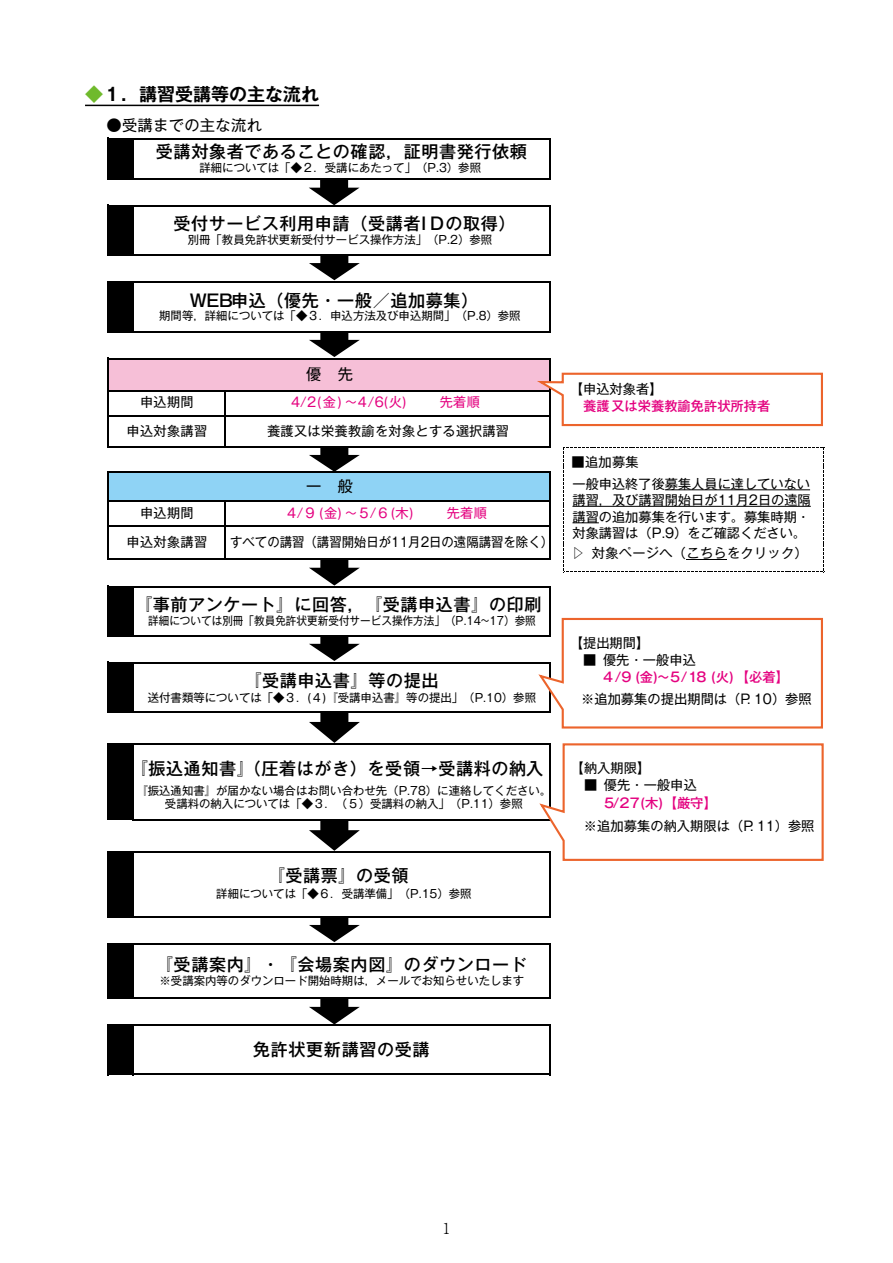
<style>
.page{position:relative;width:893px;height:1263px;background:#fff}
.page>*{position:absolute;margin:0;border:0;box-sizing:border-box;transform-origin:0 0}
.t1{font:700 18px "Gothic MB101 Pr 6 N De";color:#000}
.t2{font:500 17.1px "Gothic MB101 Pr 6 N";letter-spacing:.035em;color:#000}
.t3{font:15.3px "Gothic MB101 Pr 6 N";letter-spacing:.02em;color:#000}
.t4{font:300 15px "Ryumin Pr 6 N";color:#000}
.t5{font:13.2px/16.5px "Gothic MB101 Pr 6 N";color:#000;text-align:justify}
.t6{font:500 13.2px "Gothic MB101 Pr 6 N";color:#e4007f}
.t7{font:13.2px "Gothic MB101 Pr 6 N";letter-spacing:.025em;color:#000}
.t8{font:13.2px "Gothic MB101 Pr 6 N";letter-spacing:.025em;color:#e4007f}
.t9{font:13.2px "Gothic MB101 Pr 6 N";color:#000;scale:.94 1}
.t10{font:11.4px/12.6px "Gothic MB101 Pr 6 N";color:#000;text-align:center}
.t11{font:11.4px "Gothic MB101 Pr 6 N";color:#000;scale:.93 1}
.s1{color:#6fba2c}
</style>
<div class="page">
<div style="left:108px;top:139px;width:25px;height:40px;background:#000"></div>
<div style="left:108px;top:206px;width:25px;height:49px;background:#000"></div>
<div style="left:108px;top:282px;width:25px;height:50px;background:#000"></div>
<div style="left:108px;top:359px;width:443px;height:32px;background:#f6bfd7"></div>
<div style="left:108px;top:472px;width:443px;height:29px;background:#8fd3f5"></div>
<div style="left:108px;top:587px;width:25px;height:49px;background:#000"></div>
<div style="left:108px;top:663px;width:25px;height:49px;background:#000"></div>
<div style="left:108px;top:744px;width:25px;height:76px;background:#000"></div>
<div style="left:108px;top:852px;width:25px;height:65px;background:#000"></div>
<div style="left:108px;top:944px;width:25px;height:54px;background:#000"></div>
<div style="left:108px;top:1025px;width:25px;height:49px;background:#000"></div>
<hr style="left:107px;top:138px;width:2px;height:42px;background:#000">
<hr style="left:132px;top:139px;width:2px;height:41px;background:#000">
<hr style="left:549px;top:139px;width:2px;height:41px;background:#000">
<hr style="left:107px;top:205px;width:2px;height:51px;background:#000">
<hr style="left:132px;top:207px;width:2px;height:49px;background:#000">
<hr style="left:549px;top:207px;width:2px;height:49px;background:#000">
<hr style="left:107px;top:281px;width:2px;height:52px;background:#000">
<hr style="left:549px;top:283px;width:2px;height:50px;background:#000">
<hr style="left:109px;top:446px;width:442px;height:2px;background:#000">
<hr style="left:107px;top:358px;width:2px;height:90px;background:#000">
<hr style="left:549px;top:360px;width:2px;height:88px;background:#000">
<hr style="left:224px;top:392px;width:2px;height:56px;background:#000">
<hr style="left:107px;top:471px;width:2px;height:89px;background:#000">
<hr style="left:132px;top:283px;width:2px;height:50px;background:#000">
<hr style="left:549px;top:473px;width:2px;height:87px;background:#000">
<hr style="left:107px;top:586px;width:2px;height:51px;background:#000">
<hr style="left:132px;top:587px;width:2px;height:50px;background:#000">
<hr style="left:549px;top:587px;width:2px;height:50px;background:#000">
<hr style="left:132px;top:664px;width:2px;height:49px;background:#000">
<hr style="left:107px;top:662px;width:2px;height:51px;background:#000">
<hr style="left:132px;top:745px;width:2px;height:76px;background:#000">
<hr style="left:107px;top:851px;width:2px;height:67px;background:#000">
<hr style="left:132px;top:853px;width:2px;height:65px;background:#000">
<hr style="left:549px;top:853px;width:2px;height:65px;background:#000">
<hr style="left:107px;top:943px;width:2px;height:56px;background:#000">
<hr style="left:132px;top:945px;width:2px;height:54px;background:#000">
<hr style="left:549px;top:945px;width:2px;height:54px;background:#000">
<hr style="left:107px;top:1024px;width:2px;height:51px;background:#000">
<hr style="left:132px;top:1026px;width:2px;height:49px;background:#000">
<hr style="left:549px;top:1026px;width:2px;height:49px;background:#000">
<hr style="left:224px;top:502px;width:2px;height:58px;background:#000">
<hr style="left:109px;top:138px;width:442px;height:1px;background:#000">
<hr style="left:109px;top:178px;width:442px;height:2px;background:#000">
<hr style="left:109px;top:205px;width:442px;height:2px;background:#000">
<hr style="left:109px;top:254px;width:442px;height:2px;background:#000">
<hr style="left:109px;top:281px;width:442px;height:2px;background:#000">
<hr style="left:109px;top:331px;width:442px;height:2px;background:#000">
<hr style="left:109px;top:358px;width:442px;height:2px;background:#000">
<hr style="left:109px;top:390px;width:442px;height:2px;background:#000">
<hr style="left:109px;top:415px;width:442px;height:1px;background:#000">
<hr style="left:109px;top:471px;width:442px;height:2px;background:#000">
<hr style="left:109px;top:500px;width:442px;height:2px;background:#000">
<hr style="left:109px;top:525px;width:442px;height:2px;background:#000">
<hr style="left:109px;top:558px;width:442px;height:2px;background:#000">
<hr style="left:109px;top:586px;width:442px;height:1px;background:#000">
<hr style="left:109px;top:635px;width:442px;height:2px;background:#000">
<hr style="left:109px;top:662px;width:442px;height:2px;background:#000">
<hr style="left:109px;top:711px;width:442px;height:2px;background:#000">
<hr style="left:108px;top:744px;width:443px;height:1px;background:#000">
<hr style="left:134px;top:819px;width:417px;height:2px;background:#000">
<hr style="left:109px;top:851px;width:442px;height:2px;background:#000">
<hr style="left:109px;top:916px;width:442px;height:2px;background:#000">
<hr style="left:109px;top:943px;width:442px;height:2px;background:#000">
<hr style="left:109px;top:997px;width:442px;height:2px;background:#000">
<hr style="left:109px;top:1024px;width:442px;height:2px;background:#000">
<hr style="left:109px;top:1073px;width:442px;height:2px;background:#000">
<svg style="left:309px;top:180px;width:51px;height:25px"></svg>
<svg style="left:309px;top:256px;width:51px;height:24px"></svg>
<svg style="left:309px;top:333px;width:51px;height:24px"></svg>
<svg style="left:309px;top:448px;width:51px;height:23px"></svg>
<svg style="left:309px;top:560px;width:51px;height:25px"></svg>
<svg style="left:309px;top:713px;width:51px;height:30px"></svg>
<svg style="left:309px;top:637px;width:51px;height:24px"></svg>
<svg style="left:309px;top:821px;width:51px;height:30px"></svg>
<svg style="left:309px;top:918px;width:51px;height:24px"></svg>
<svg style="left:309px;top:999px;width:51px;height:25px"></svg>
<svg style="left:533px;top:372px;width:290px;height:55px"></svg>
<svg style="left:538px;top:617px;width:285px;height:112px"></svg>
<svg style="left:537px;top:743px;width:287px;height:118px"></svg>
<svg style="left:563px;top:447px;width:262px;height:126px"></svg>
<hr style="left:85px;top:105px;width:234px;height:1px;background:#000">
<h1 class="t1" style="left:85px;top:79px;width:235px"><span class="s1">◆</span>１．講習受講等の主な流れ</h1>
<h3 class="t3" style="left:106px;top:113px;width:157px">●受講までの主な流れ</h3>
<h2 class="t2" style="left:156px;top:138px;width:373px">受講対象者であることの確認，証明書発行依頼</h2>
<p class="t10" style="left:199px;top:160px;width:283px">詳細については「◆２．受講にあたって」（P.3）参照</p>
<h2 class="t2" style="left:173px;top:209px;width:344px">受付サービス利用申請（受講者I Dの取得）</h2>
<p class="t10" style="left:188px;top:232px;width:306px">別冊「教員免許状更新受付サービス操作方法」（P.2）参照</p>
<h2 class="t2" style="left:190px;top:286px;width:290px">WEB申込（優先・一般／追加募集）</h2>
<p class="t10" style="left:159px;top:309px;width:363px">期間等，詳細については「◆３．申込方法及び申込期間」（P.8）参照</p>
<h3 class="t3" style="left:306px;top:361px;width:49px">優 先</h3>
<p class="t5" style="left:140px;top:393px;width:55px">申込期間</p>
<p class="t8" style="left:291px;top:391px;width:117px">4/2(金) ～4/6(火)</p>
<p class="t8" style="left:440px;top:391px;width:42px">先着順</p>
<p class="t5" style="left:127px;top:421px;width:82px">申込対象講習</p>
<p class="t7" style="left:267px;top:420px;width:243px">養護又は栄養教諭を対象とする選択講習</p>
<h3 class="t3" style="left:306px;top:473px;width:49px">一 般</h3>
<p class="t5" style="left:140px;top:503px;width:55px">申込期間</p>
<p class="t8" style="left:287px;top:502px;width:128px">4/９(金) ～5/6 (木)</p>
<p class="t8" style="left:447px;top:502px;width:42px">先着順</p>
<p class="t5" style="left:127px;top:532px;width:82px">申込対象講習</p>
<p class="t9" style="left:230px;top:531px;width:345px">すべての講習（講習開始日が11月2日の遠隔講習を除く）</p>
<h2 class="t2" style="left:135px;top:590px;width:408px">『事前アンケート』に回答，『受講申込書』の印刷</h2>
<p class="t11" style="left:148px;top:612px;width:418px">詳細については別冊「教員免許状更新受付サービス操作方法」（P.14~17）参照</p>
<h2 class="t2" style="left:244px;top:666px;width:196px">『受講申込書』等の提出</h2>
<p class="t10" style="left:148px;top:690px;width:390px">送付書類等については「◆３．(４)『受講申込書』等の提出」（P.10）参照</p>
<h2 class="t2" style="left:131px;top:754px;width:414px">『振込通知書』（圧着はがき）を受領→受講料の納入</h2>
<p class="t10" style="left:136px;top:783px;width:416px">『振込通知書』が届かない場合はお問い合わせ先（P.78）に連絡してください。受講料の納入については「◆３．（５）受講料の納入」（P.11）参照</p>
<h2 class="t2" style="left:268px;top:861px;width:142px">『受講票』の受領</h2>
<p class="t10" style="left:216px;top:886px;width:257px">詳細については「◆６．受講準備」（P.15）参照</p>
<h2 class="t2" style="left:156px;top:950px;width:373px">『受講案内』・『会場案内図』のダウンロード</h2>
<p class="t10" style="left:160px;top:974px;width:366px">※受講案内等のダウンロード開始時期は，メールでお知らせいたします</p>
<h2 class="t2" style="left:253px;top:1035px;width:178px">免許状更新講習の受講</h2>
<p class="t5" style="left:570px;top:380px;width:94px">【申込対象者】</p>
<p class="t6" style="left:583px;top:395px;width:189px">養護又は栄養教諭免許状所持者</p>
<p class="t5" style="left:572px;top:453px;width:69px">■追加募集</p>
<p class="t5" style="left:572px;top:474px;width:240px">一般申込終了後募集人員に達していない講習，及び講習開始日が11月2日の遠隔講習の追加募集を行います。募集時期・対象講習は（P.9）をご確認ください。</p>
<p class="t7" style="left:571px;top:542px;width:238px">▷ 対象ページへ（こちらをクリック）</p>
<p class="t5" style="left:570px;top:633px;width:81px">【提出期間】</p>
<p class="t5" style="left:583px;top:651px;width:114px">■ 優先・一般申込</p>
<p class="t6" style="left:603px;top:666px;width:187px">4/9 (金)～5/18 (火)【必着】</p>
<p class="t5" style="left:581px;top:690px;width:232px">※追加募集の提出期間は（P. 10）参照</p>
<p class="t5" style="left:571px;top:759px;width:81px">【納入期限】</p>
<p class="t5" style="left:584px;top:776px;width:114px">■ 優先・一般申込</p>
<p class="t6" style="left:604px;top:791px;width:114px">5/2７(木)【厳守】</p>
<p class="t5" style="left:584px;top:817px;width:232px">※追加募集の納入期限は（P. 11）参照</p>
<h3 class="t4" style="left:443px;top:1216px;width:9px">1</h3>
</div>
